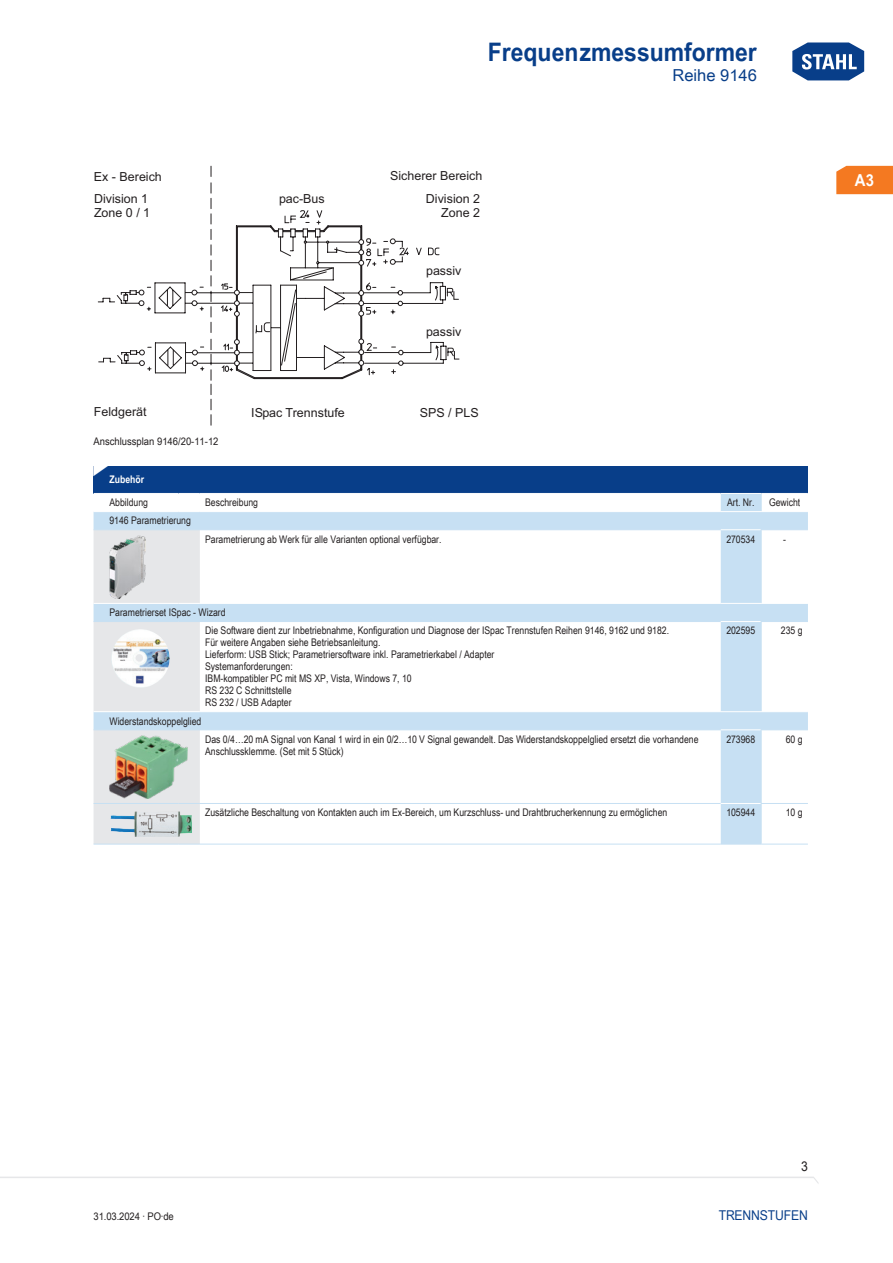
<style>
.page{position:relative;width:893px;height:1263px;background:#fff}
.page>*{position:absolute;margin:0;border:0;box-sizing:border-box;transform-origin:0 0}
.t1{font:700 25.5px "Arial Unicode MS";color:#083e89;scale:.9 1}
.TabHeader1stColumn{font:700 24px "Arial Unicode MS";color:#fff;scale:1.45 1}
.t2{font:16.5px "Arial Unicode MS";color:#083e89}
.t3{font:700 16.5px "Arial Unicode MS";color:#fff;scale:.9 1}
.t4{font:13.5px "Arial Unicode MS";letter-spacing:-.01em;color:#083e89;scale:.9 1}
.t5{font:13.5px "Arial Unicode MS";color:#231f20;scale:.9 1}
.t6{font:12.45px/14px "Arial";color:#231f20}
.TabBodyLeft{font:10.5px/12px "Arial Unicode MS";color:#231f20;scale:.83 1}
.TabBody1stColumnTitl{font:10.5px "Arial Unicode MS";color:#231f20;scale:.83 1}
.TabBodyLeft-2{font:10.5px "Arial Unicode MS";color:#231f20;scale:.9 1}
.TabBodyCenter{font:10.5px "Arial Unicode MS";color:#231f20;scale:.83 1}
.TabBodyRight{font:10.5px "Arial Unicode MS";color:#231f20;scale:.83 1}
.TabBody1stColumn{font:10.5px "Arial Unicode MS";color:#231f20;scale:.83 1}
.TabHeader1stColumn-2{font:700 10.5px "Arial Unicode MS";color:#fff;scale:.83 1}
</style>
<div class="page">
<svg style="left:792px;top:42px;width:73px;height:39px"></svg>
<svg style="left:0;top:1176px;width:818px;height:7px"></svg>
<div style="left:836px;top:166px;width:57px;height:28px;background:#f47921"></div>
<div style="left:94px;top:466px;width:714px;height:27px;background:#083e89"></div>
<svg style="left:94px;top:494px;width:714px;height:350px"></svg>
<svg style="left:761px;top:494px;width:1px;height:17px"></svg>
<hr style="left:94px;top:511px;width:85px;height:1px;background:#fff">
<svg style="left:179px;top:511px;width:21px;height:1px"></svg>
<hr style="left:200px;top:511px;width:521px;height:1px;background:#fff">
<hr style="left:721px;top:511px;width:40px;height:1px;background:#fff">
<hr style="left:761px;top:511px;width:47px;height:1px;background:#fff">
<hr style="left:200px;top:529px;width:521px;height:1px;background:#c7e0f3">
<hr style="left:721px;top:529px;width:40px;height:1px;background:#fff">
<hr style="left:761px;top:529px;width:47px;height:1px;background:#c7e0f3">
<hr style="left:761px;top:530px;width:1px;height:73px;background:#c7e0f3">
<hr style="left:200px;top:603px;width:521px;height:1px;background:#fff">
<hr style="left:721px;top:603px;width:40px;height:1px;background:#fff">
<hr style="left:761px;top:603px;width:47px;height:1px;background:#fff">
<hr style="left:200px;top:621px;width:521px;height:1px;background:#c7e0f3">
<hr style="left:721px;top:621px;width:40px;height:1px;background:#fff">
<hr style="left:761px;top:621px;width:47px;height:1px;background:#c7e0f3">
<hr style="left:761px;top:622px;width:1px;height:89px;background:#c7e0f3">
<hr style="left:200px;top:711px;width:521px;height:1px;background:#fff">
<hr style="left:721px;top:711px;width:40px;height:1px;background:#fff">
<hr style="left:761px;top:711px;width:47px;height:1px;background:#fff">
<hr style="left:200px;top:729px;width:521px;height:1px;background:#c7e0f3">
<hr style="left:721px;top:729px;width:40px;height:1px;background:#fff">
<hr style="left:761px;top:729px;width:47px;height:1px;background:#c7e0f3">
<hr style="left:761px;top:730px;width:1px;height:73px;background:#c7e0f3">
<svg style="left:94px;top:529px;width:106px;height:316px;background:#dfe5eb"></svg>
<hr style="left:200px;top:803px;width:521px;height:1px;background:#c7e0f3">
<hr style="left:200px;top:844px;width:521px;height:1px;background:#c7e0f3">
<hr style="left:721px;top:803px;width:40px;height:1px;background:#fff">
<hr style="left:721px;top:844px;width:40px;height:1px;background:#c7e0f3">
<hr style="left:761px;top:803px;width:47px;height:1px;background:#c7e0f3">
<hr style="left:761px;top:844px;width:47px;height:1px;background:#c7e0f3">
<hr style="left:761px;top:804px;width:1px;height:40px;background:#c7e0f3">
<img style="left:109px;top:535px;width:37px;height:63px">
<img style="left:111px;top:629px;width:59px;height:59px">
<img style="left:109px;top:735px;width:78px;height:63px">
<img style="left:110px;top:811px;width:82px;height:27px">
<svg style="left:98px;top:166px;width:362px;height:260px"></svg>
<h1 class="t1" style="left:488px;top:33px;width:300px">Frequenzmessumformer</h1>
<h3 class="t2" style="left:672px;top:63px;width:86px">Reihe 9146</h3>
<p class="t6" style="left:94px;top:170px;width:69px">Ex - Bereich</p>
<p class="t6" style="left:390px;top:170px;width:94px">Sicherer Bereich</p>
<p class="t6" style="left:94px;top:193px;width:58px">Division 1<br>Zone 0 / 1</p>
<p class="t6" style="left:426px;top:193px;width:56px;text-align:right">Division 2<br>Zone 2</p>
<p class="t6" style="left:279px;top:193px;width:47px">pac-Bus</p>
<p class="t6" style="left:426px;top:265px;width:37px">passiv</p>
<p class="t6" style="left:426px;top:325px;width:37px">passiv</p>
<p class="t6" style="left:94px;top:406px;width:54px">Feldgerät</p>
<p class="t6" style="left:251px;top:406px;width:95px">ISpac Trennstufe</p>
<p class="t6" style="left:420px;top:406px;width:60px">SPS / PLS</p>
<p class="TabBodyLeft-2" style="left:94px;top:433px;width:140px">Anschlussplan 9146/20-11-12</p>
<p class="TabHeader1stColumn" style="left:90px;top:453px;width:16px">◤</p>
<p class="TabHeader1stColumn-2" style="left:109px;top:472px;width:43px">Zubehör</p>
<p class="TabBody1stColumn" style="left:109px;top:495px;width:48px">Abbildung</p>
<p class="TabBodyLeft" style="left:205px;top:496px;width:65px">Beschreibung</p>
<p class="TabBodyCenter" style="left:727px;top:495px;width:35px">Art. N r.</p>
<p class="TabBodyCenter" style="left:769px;top:495px;width:39px">Gewicht</p>
<p class="TabBody1stColumnTitl" style="left:109px;top:513px;width:100px">9146 Parametrierung</p>
<p class="TabBodyLeft" style="left:205px;top:533px;width:286px">Parametrierung ab Werk für alle Varianten optional verfügbar.</p>
<p class="TabBodyCenter" style="left:726px;top:531px;width:36px">270534</p>
<p class="TabBodyCenter" style="left:783px;top:531px;width:5px">-</p>
<p class="TabBody1stColumnTitl" style="left:109px;top:605px;width:141px">Parametrierset ISpac - Wizard</p>
<p class="TabBodyLeft" style="left:205px;top:624px;width:560px">Die Software dient zur Inbetriebnahme, Konfiguration und Diagnose der ISpac Trennstufen Reihen 9146, 9162 und 9182.<br>Für weitere Angaben siehe Betriebsanleitung.<br>Lieferform: US B Stick; Parametriersoftware inkl. Parametrierkabel / Adapter<br>Systemanforderungen:<br>IBM-kompatibler PC mit MS XP, Vista, Windows 7, 10<br>RS 232 C Schnittstelle<br>RS 232 / US B Adapter</p>
<p class="TabBodyCenter" style="left:726px;top:623px;width:36px">202595</p>
<p class="TabBodyRight" style="left:781px;top:623px;width:28px">235 g</p>
<p class="TabBody1stColumnTitl" style="left:109px;top:713px;width:112px">Widerstandskoppelglied</p>
<p class="TabBodyLeft" style="left:205px;top:733px;width:596px">Das 0/4…20 mA Signal von Kanal 1 wird in ein 0/2…10 V Signal gewandelt. Das Widerstandskoppelglied ersetzt die vorhandene<br>Anschlussklemme. (Set mit 5 Stück)</p>
<p class="TabBodyCenter" style="left:726px;top:731px;width:36px">273968</p>
<p class="TabBodyRight" style="left:786px;top:731px;width:22px">60 g</p>
<p class="TabBodyLeft" style="left:205px;top:806px;width:558px">Zusätzliche Beschaltung von Kontakten auch im Ex-Bereich, um Kurzschluss- und Drahtbrucherkennung zu ermöglichen</p>
<p class="TabBodyCenter" style="left:726px;top:805px;width:36px">105944</p>
<p class="TabBodyRight" style="left:786px;top:805px;width:22px">10 g</p>
<h3 class="t3" style="left:855px;top:168px;width:23px">A3</h3>
<p class="t5" style="left:801px;top:1157px;width:9px">3</p>
<p class="TabBodyLeft-2" style="left:94px;top:1208px;width:91px">31.03.2024 · PO·de</p>
<p class="t4" style="left:719px;top:1205px;width:101px">Trennstufen</p>
</div>
